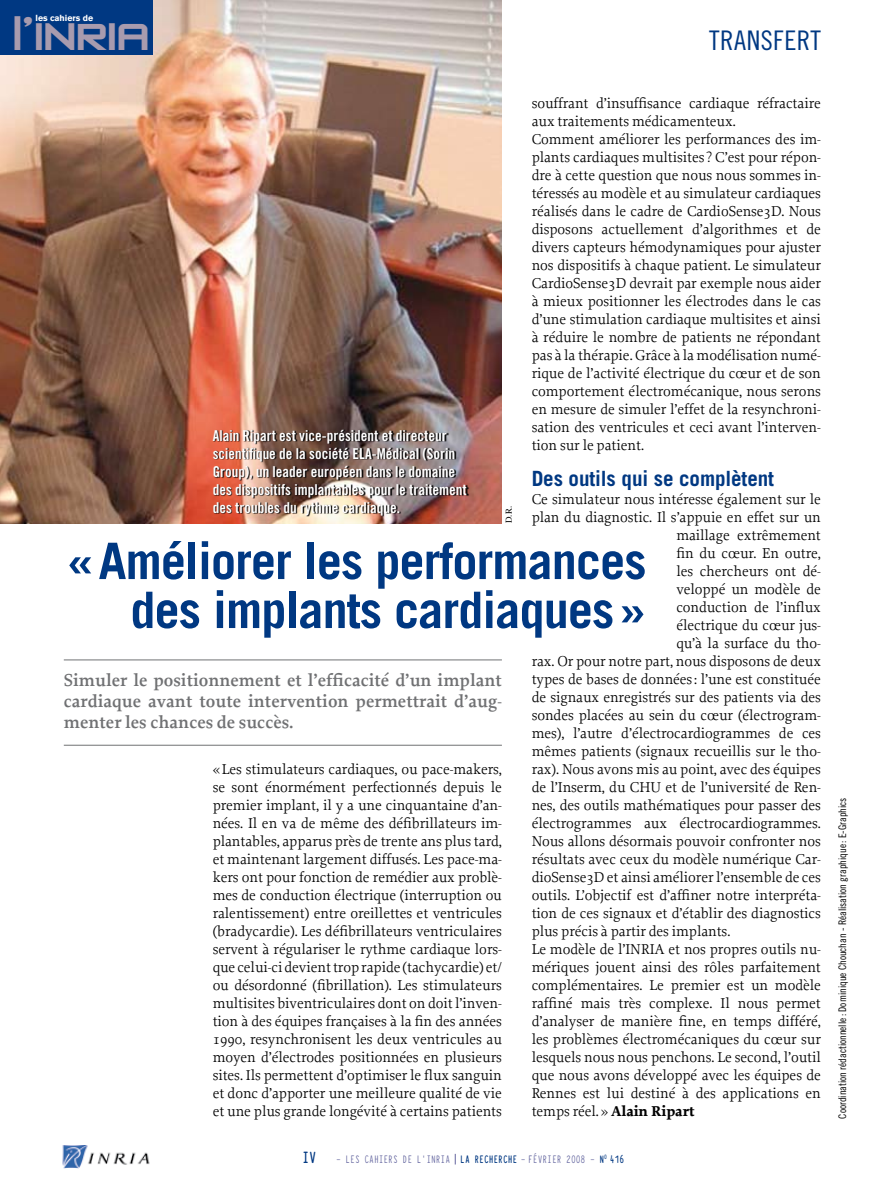
<style>
.page{position:relative;width:872px;height:1191px;background:#fff}
.page>*{position:absolute;margin:0;border:0;box-sizing:border-box;transform-origin:0 0}
.t1{font:700 50.25px/48.9px "Trade Gothic";letter-spacing:-.02em;color:#003882;text-align:right}
.t2{font:45px "Zero Twos";letter-spacing:-.03em;color:#a89bae;scale:1.1 1}
.t3{font:27px "Trade Gothic Cond Eighteen";color:#003882}
.t4{font:700 21px "Trade Gothic";letter-spacing:-.005em;color:#003882}
.t5{font:600 18px/21px "Proforma";color:#707173;text-align:justify}
.t6{font:15px/18px "Proforma";letter-spacing:-.005em;color:#000;text-align:justify}
.t7{font:15px/18px "Trade Gothic Bold Cond Twenty";color:#fff}
.t8{font:700 12px "Typewriter Condensed";letter-spacing:-.01em;color:#003882;scale:.9 1}
.t9{font:12px "Typewriter Condensed";letter-spacing:-.01em;color:#63659f;scale:.9 1}
.t10{font:10.5px "Trade Gothic Cond Eighteen";color:#000}
.t11{font:9px "Times";color:#000}
.t12{font:700 8.7px "Akzidenz Grotesk BE";color:#fff}
.s1{font-weight:700}
.s2{font-weight:700;font-size:18px;color:#003882}
.s3{font-weight:400;color:#63659f}
</style>
<div class="page">
<img style="left:62px;top:1145px;width:88px;height:23px">
<hr style="left:64px;top:659px;width:438px;height:1px;background:#707173">
<hr style="left:64px;top:745px;width:438px;height:1px;background:#707173">
<img style="left:0;top:0;width:502px;height:523px">
<div style="left:0;top:0;width:152px;height:54px;background:#003882"></div>
<img style="left:213px;top:430px;width:279px;height:94px">
<p class="t12" style="left:36px;top:13px;width:59px">les cahiers de</p>
<h2 class="t2" style="left:12px;top:14px;width:127px">l’INRIA</h2>
<h3 class="t3" style="left:709px;top:24px;width:14px">TRANS</h3>
<h3 class="t3" style="left:773px;top:24px;width:36px">FERT</h3>
<p class="t6" style="left:531px;top:94px;width:291px;text-align:left">souffrant d’insuffisance cardiaque réfractaire aux traitements médicamenteux.<br>Comment améliorer les performances des im&shy;plants cardiaques multisites ? C’est pour répon&shy;dre à cette question que nous nous sommes in&shy;téressés au modèle et au simulateur cardiaques réalisés dans le cadre de CardioSense3D. Nous disposons actuellement d’algorithmes et de divers capteurs hémodynamiques pour ajuster nos dispositifs à chaque patient. Le simulateur CardioSense3D devrait par exemple nous aider à mieux positionner les électrodes dans le cas d’une stimulation cardiaque multisites et ainsi à réduire le nombre de patients ne répondant pas à la thérapie. Grâce à la modélisation numé&shy;rique de l’activité électrique du cœur et de son comportement électromécanique, nous serons en mesure de simuler l’effet de la resynchroni&shy;sation des ventricules et ceci avant l’interven&shy;tion sur le patient.</p>
<h3 class="t4" style="left:531px;top:466px;width:244px">Des outils qui se complètent</h3>
<p class="t6" style="left:531px;top:490px;width:291px">Ce simulateur nous intéresse également sur le</p>
<p class="t6" style="left:531px;top:508px;width:291px">plan du diagnostic. Il s’appuie en effet sur un</p>
<p class="t6" style="left:676px;top:526px;width:146px">maillage extrêmement</p>
<p class="t6" style="left:676px;top:544px;width:146px">fin du cœur. En outre,</p>
<p class="t6" style="left:676px;top:562px;width:146px">les chercheurs ont dé-</p>
<p class="t6" style="left:676px;top:580px;width:146px">veloppé un modèle de</p>
<p class="t6" style="left:676px;top:598px;width:146px">conduction de l’influx</p>
<p class="t6" style="left:676px;top:616px;width:146px">électrique du cœur jus-</p>
<p class="t6" style="left:676px;top:634px;width:146px">qu’à la surface du tho-</p>
<p class="t6" style="left:531px;top:652px;width:291px">rax. Or pour notre part, nous disposons de deux</p>
<p class="t6" style="left:531px;top:670px;width:291px">types de bases de données: l’une est constituée</p>
<p class="t6" style="left:531px;top:688px;width:291px">de signaux enregistrés sur des patients via des</p>
<p class="t6" style="left:531px;top:706px;width:291px">sondes placées au sein du cœur (électrogram-</p>
<p class="t6" style="left:531px;top:724px;width:291px">mes), l’autre d’électrocardiogrammes de ces</p>
<p class="t6" style="left:531px;top:742px;width:291px">mêmes patients (signaux recueillis sur le tho-</p>
<p class="t6" style="left:531px;top:760px;width:291px">rax). Nous avons mis au point, avec des équipes</p>
<p class="t6" style="left:531px;top:778px;width:291px">de l’Inserm, du CHU et de l’université de Ren-</p>
<p class="t6" style="left:531px;top:796px;width:291px">nes, des outils mathématiques pour passer des</p>
<p class="t6" style="left:531px;top:814px;width:291px">électrogrammes aux électrocardiogrammes.</p>
<p class="t6" style="left:531px;top:832px;width:291px">Nous allons désormais pouvoir confronter nos</p>
<p class="t6" style="left:531px;top:850px;width:291px">résultats avec ceux du modèle numérique Car-</p>
<p class="t6" style="left:531px;top:868px;width:291px">dioSense3D et ainsi améliorer l’ensemble de ces</p>
<p class="t6" style="left:531px;top:886px;width:291px">outils. L’objectif est d’affiner notre interpréta-</p>
<p class="t6" style="left:531px;top:904px;width:291px">tion de ces signaux et d’établir des diagnostics</p>
<p class="t6" style="left:531px;top:922px;width:200px">plus précis à partir des implants.</p>
<p class="t6" style="left:531px;top:940px;width:291px">Le modèle de l’INRIA et nos propres outils nu-</p>
<p class="t6" style="left:531px;top:958px;width:291px">mériques jouent ainsi des rôles parfaitement</p>
<p class="t6" style="left:531px;top:976px;width:291px">complémentaires. Le premier est un modèle</p>
<p class="t6" style="left:531px;top:994px;width:291px">raffiné mais très complexe. Il nous permet</p>
<p class="t6" style="left:531px;top:1012px;width:291px">d’analyser de manière fine, en temps différé,</p>
<p class="t6" style="left:531px;top:1030px;width:291px">les problèmes électromécaniques du cœur sur</p>
<p class="t6" style="left:531px;top:1048px;width:291px">lesquels nous nous penchons. Le second, l’outil</p>
<p class="t6" style="left:531px;top:1066px;width:291px">que nous avons développé avec les équipes de</p>
<p class="t6" style="left:531px;top:1084px;width:291px">Rennes est lui destiné à des applications en</p>
<p class="t6" style="left:531px;top:1102px;width:164px">temps réel.» <span class="s1">Alain Ripart</span></p>
<p class="t7" style="left:213px;top:426px;width:256px">Alain Ripart est vice-président et directeur scientifique de la société ELA-Médical (Sorin Group), un leader européen dans le domaine des dispositifs implantables pour le traitement des troubles du rythme cardiaque.</p>
<p class="t11" style="left:500px;top:523px;width:19px;rotate:-90deg">D.R.</p>
<h1 class="t1" style="left:66px;top:536px;width:582px">«Améliorer les performances des implants cardiaques»</h1>
<p class="t5" style="left:64px;top:669px;width:439px">Simuler le positionnement et l’efficacité d’un implant cardiaque avant toute intervention permettrait d’aug&shy;menter les chances de succès.</p>
<p class="t6" style="left:213px;top:760px;width:291px">«Les stimulateurs cardiaques, ou pace-makers, se sont énormément perfectionnés depuis le premier implant, il y a une cinquantaine d’an&shy;nées. Il en va de même des défibrillateurs im&shy;plantables, apparus près de trente ans plus tard, et maintenant largement diffusés. Les pace-ma&shy;kers ont pour fonction de remédier aux problè&shy;mes de conduction électrique (interruption ou ralentissement) entre oreillettes et ventricules (bradycardie). Les défibrillateurs ventriculaires servent à régulariser le rythme cardiaque lors&shy;que celui-ci devient trop rapide (tachycardie) et/ ou désordonné (fibrillation). Les stimulateurs multisites biventriculaires dont on doit l’inven&shy;tion à des équipes françaises à la fin des années 1990, resynchronisent les deux ventricules au moyen d’électrodes positionnées en plusieurs sites. Ils permettent d’optimiser le flux sanguin et donc d’apporter une meilleure qualité de vie et une plus grande longévité à certains patients</p>
<p class="t9" style="left:302px;top:1150px;width:155px"><span class="s2">IV</span> - LES CAHIERS DE L ’INRIA</p>
<p class="t8" style="left:460px;top:1150px;width:184px">LA RECHERCHE <span class="s3">- FÉVRIER 2008 -</span> N<sup>0</sup> 416</p>
<p class="t10" style="left:836px;top:1118px;width:322px;rotate:-90deg">COORDINATION RÉDACTIONNELLE: DOMINIQUE CHOUCHAN - RÉALISATION GRAPHIQUE: E-GRAPHICS</p>
</div>
